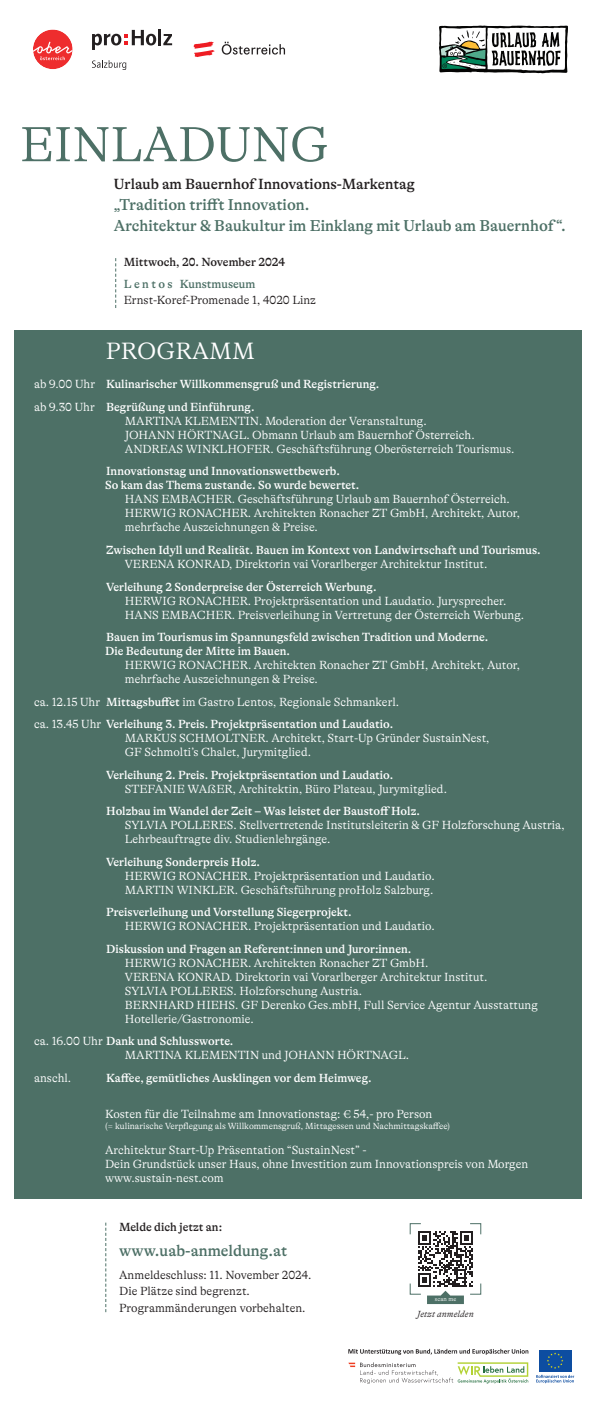
<style>
.page{position:relative;width:596px;height:1404px;background:#fff}
.page>*{position:absolute;margin:0;border:0;box-sizing:border-box;transform-origin:0 0}
.t1{font:300 50px "GT Alpina";color:#4d7066}
.t2{font:300 24px "GT Alpina";letter-spacing:.01em;color:#fff}
.t3{font:500 16px/21.7px "GT Alpina";color:#4d7066}
.t4{font:500 15px "GT Alpina";color:#231f20}
.t5{font:300 12px/14px "GT Alpina";color:#fff}
.t6{font:500 12px/22.5px "GT Alpina";color:#fff}
.t7{font:300 12px/16.8px "GT Alpina";color:#231f20}
.t8{font:500 12px "GT Alpina";color:#231f20}
.t9{font:500 12px "GT Alpina";color:#4d7066}
.t10{font:300 9px "GT Alpina";color:#fff}
.t11{font:italic 300 9px "GT Alpina";letter-spacing:.01em;color:#231f20}
.t12{font:300 6px "GT Alpina";letter-spacing:.02em;color:#fff}
.s1{font-weight:300}
.s2{font-weight:500}
</style>
<div class="page">
<div style="left:14px;top:330px;width:567px;height:868px;background:#4d7066"></div>
<svg style="left:439px;top:26px;width:128px;height:47px"></svg>
<div style="left:33px;top:30px;width:40px;height:39px;background:#ee2d2e;border-radius:50%"></div>
<svg style="left:33px;top:42px;width:40px;height:18px"></svg>
<svg style="left:193px;top:42px;width:21px;height:15px"></svg>
<svg style="left:221px;top:42px;width:64px;height:13px"></svg>
<div style="left:538px;top:1349px;width:33px;height:22px;background:#0d4da1"></div>
<svg style="left:547px;top:1352px;width:16px;height:16px"></svg>
<svg style="left:536px;top:1374px;width:37px;height:8px"></svg>
<svg style="left:348px;top:1362px;width:180px;height:21px"></svg>
<svg style="left:348px;top:1348px;width:180px;height:6px"></svg>
<hr style="left:158px;top:29px;width:3px;height:16px;background:#231f20">
<svg style="left:163px;top:34px;width:9px;height:11px"></svg>
<svg style="left:92px;top:30px;width:64px;height:20px"></svg>
<svg style="left:92px;top:60px;width:34px;height:10px"></svg>
<svg style="left:115px;top:258px;width:1px;height:50px"></svg>
<svg style="left:105px;top:1222px;width:1px;height:89px"></svg>
<svg style="left:409px;top:1223px;width:73px;height:80px"></svg>
<h1 class="t1" style="left:20px;top:116px;width:310px">EINLADUNG</h1>
<h3 class="t3" style="left:114px;top:193px;width:453px">„Tradition trifft Innovation.<br>Architektur &amp; Baukultur im Einklang mit Urlaub am Bauernhof “.</h3>
<p class="t4" style="left:114px;top:175px;width:302px">Urlaub am Bauernhof Innovations-Markentag</p>
<p class="t8" style="left:124px;top:255px;width:163px">Mittwoch, 20. November 2024</p>
<p class="t9" style="left:124px;top:277px;width:133px">L e n t o s Kunstmuseum</p>
<p class="t7" style="left:124px;top:291px;width:194px">Ernst-Koref-Promenade 1, 4020 Linz</p>
<h2 class="t2" style="left:106px;top:337px;width:150px">PROGRAMM</h2>
<p class="t6" style="left:34px;top:373px;width:346px"><span class="s1">ab 9.00 Uhr</span> Kulinarischer Willkommensgruß und Registrierung. <span class="s1">ab 9.30 Uhr</span> Begrüßung und Einführung.</p>
<p class="t5" style="left:125px;top:414px;width:391px">MARTINA KLEMENTIN. Moderation der Veranstaltung.<br>JOHANN HÖRTNAGL. Obmann Urlaub am Bauernhof Österreich.<br>ANDREAS WINKLHOFER. Geschäftsführung Oberösterreich Tourismus.</p>
<p class="t6" style="left:105px;top:464px;width:256px;line-height:14px">Innovationstag und Innovationswettbewerb.<br>So kam das Thema zustande. So wurde bewertet.</p>
<p class="t5" style="left:125px;top:492px;width:396px">HANS EMBACHER. Geschäftsführung Urlaub am Bauernhof Österreich.<br>HERWIG RONACHER. Architekten Ronacher ZT GmbH, Architekt, Autor, mehrfache Auszeichnungen &amp; Preise.</p>
<p class="t6" style="left:106px;top:539px;width:436px">Zwischen Idyll und Realität. Bauen im Kontext von Landwirtschaft und Tourismus.</p>
<p class="t5" style="left:125px;top:557px;width:364px">VERENA KONRAD, Direktorin vai Vorarlberger Architektur Institut.</p>
<p class="t6" style="left:106px;top:575px;width:272px">Verleihung 2 Sonderpreise der Österreich Werbung.</p>
<p class="t5" style="left:125px;top:593px;width:400px">HERWIG RONACHER. Projektpräsentation und Laudatio. Jurysprecher.<br>HANS EMBACHER. Preisverleihung in Vertretung der Österreich Werbung.</p>
<p class="t6" style="left:105px;top:630px;width:384px;line-height:14px">Bauen im Tourismus im Spannungsfeld zwischen Tradition und Moderne.<br>Die Bedeutung der Mitte im Bauen.</p>
<p class="t5" style="left:125px;top:658px;width:396px">HERWIG RONACHER. Architekten Ronacher ZT GmbH, Architekt, Autor, mehrfache Auszeichnungen &amp; Preise.</p>
<p class="t6" style="left:34px;top:690px;width:366px"><span class="s1">ca. 12.15 Uhr</span> Mittagsbuffet <span class="s1">im Gastro Lentos, Regionale Schmankerl. ca. 13.45 Uhr</span> Verleihung 3. Preis. Projektpräsentation und Laudatio.</p>
<p class="t5" style="left:125px;top:731px;width:366px">MARKUS SCHMOLTNER. Architekt, Start-Up Gründer SustainNest,<br>GF Schmolti’s Chalet, Jurymitglied.</p>
<p class="t6" style="left:106px;top:763px;width:288px">Verleihung 2. Preis. Projektpräsentation und Laudatio.</p>
<p class="t5" style="left:125px;top:781px;width:323px">STEFANIE WAßER, Architektin, Büro Plateau, Jurymitglied.</p>
<p class="t6" style="left:106px;top:800px;width:315px">Holzbau im Wandel der Zeit – Was leistet der Baustoff Holz.</p>
<p class="t5" style="left:125px;top:818px;width:441px">SYLVIA POLLERES. Stellvertretende Institutsleiterin &amp; GF Holzforschung Austria,<br>Lehrbeauftragte div. Studienlehrgänge.</p>
<p class="t6" style="left:106px;top:850px;width:155px">Verleihung Sonderpreis Holz.</p>
<p class="t5" style="left:125px;top:868px;width:311px">HERWIG RONACHER. Projektpräsentation und Laudatio.<br>MARTIN WINKLER. Geschäftsführung proHolz Salzburg.</p>
<p class="t6" style="left:106px;top:901px;width:247px">Preisverleihung und Vorstellung Siegerprojekt.</p>
<p class="t5" style="left:125px;top:919px;width:311px">HERWIG RONACHER. Projektpräsentation und Laudatio.</p>
<p class="t6" style="left:106px;top:937px;width:306px">Diskussion und Fragen an Referent:innen und Juror:innen.</p>
<p class="t5" style="left:125px;top:955px;width:414px">HERWIG RONACHER. Architekten Ronacher ZT GmbH.<br>VERENA KONRAD. Direktorin vai Vorarlberger Architektur Institut.<br>SYLVIA POLLERES. Holzforschung Austria.<br>BERNHARD HIEHS. GF Derenko Ges.mbH, Full Service Agentur Ausstattung Hotellerie/Gastronomie.</p>
<p class="t5" style="left:125px;top:1034px;width:285px;text-indent:-91px">ca. 16.00 Uhr <span class="s2">Dank und Schlussworte.<br></span>MARTINA KLEMENTIN und JOHANN HÖRTNAGL.</p>
<p class="t5" style="left:34px;top:1070px;width:39px">anschl.</p>
<p class="t6" style="left:106px;top:1066px;width:267px">Kaffee, gemütliches Ausklingen vor dem Heimweg.</p>
<p class="t5" style="left:105px;top:1107px;width:329px">Kosten für die Teilnahme am Innovationstag: € 54,- pro Person</p>
<p class="t10" style="left:105px;top:1121px;width:346px">(= kulinarische Verpflegung als Willkommensgruß, Mittagessen und Nachmittagskaffee)</p>
<p class="t5" style="left:105px;top:1143px;width:424px">Architektur Start-Up Präsentation “SustainNest” -<br>Dein Grundstück unser Haus, ohne Investition zum Innovationspreis von Morgen www.sustain-nest.com</p>
<p class="t8" style="left:119px;top:1219px;width:104px">Melde dich jetzt an:</p>
<h3 class="t3" style="left:119px;top:1239px;width:169px">www.uab-anmeldung.at</h3>
<p class="t7" style="left:119px;top:1266px;width:193px">Anmeldeschluss: 11. November 2024.<br>Die Plätze sind begrenzt.<br>Programmänderungen vorbehalten.</p>
<p class="t12" style="left:434px;top:1294px;width:23px">scan me</p>
<p class="t11" style="left:417px;top:1308px;width:58px">Jetzt anmelden</p>
</div>
